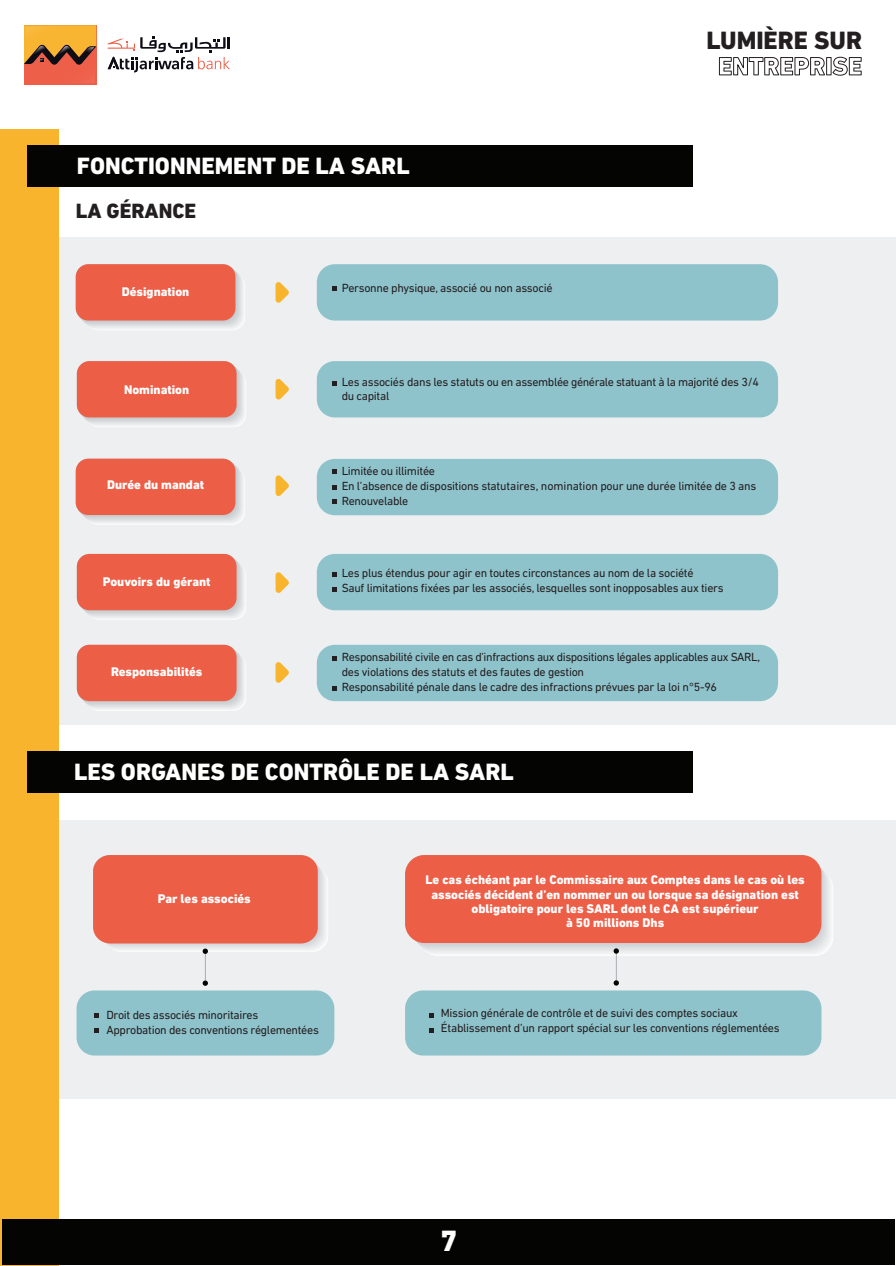
<style>
.page{position:relative;width:896px;height:1266px;background:#fff}
.page>*{position:absolute;margin:0;border:0;box-sizing:border-box;transform-origin:0 0}
.t1{font:800 29.85px "DIN Next LT Pro";color:#fff}
.t2{font:800 25.5px "DIN Next LT Pro";color:#231f20}
.t3{font:800 24px "DIN Next LT Pro";color:#fff}
.t4{font:800 21px "DIN Next LT Pro";color:#231f20}
.t5{font:800 12.75px/14.2px "DIN Next LT Pro";color:#fff;text-align:center}
.t6{font:12px/15px "DIN Next LT Pro";letter-spacing:-.025em;color:#231f20}
</style>
<div class="page">
<div style="left:30px;top:237px;width:866px;height:488px;background:#edeff0"></div>
<div style="left:317px;top:645px;width:461px;height:56px;background:#8fc3cc;border-radius:18px"></div>
<div style="left:317px;top:554px;width:461px;height:56px;background:#8fc3cc;border-radius:18px"></div>
<div style="left:317px;top:459px;width:461px;height:56px;background:#8fc3cc;border-radius:18px"></div>
<div style="left:317px;top:361px;width:461px;height:56px;background:#8fc3cc;border-radius:18px"></div>
<div style="left:317px;top:264px;width:461px;height:57px;background:#8fc3cc;border-radius:18px"></div>
<div style="left:30px;top:820px;width:866px;height:279px;background:#edeff0"></div>
<div style="left:0;top:130px;width:59px;height:1136px;background:#f8b42c"></div>
<svg style="left:332px;top:286px;width:5px;height:5px"></svg>
<div style="left:85px;top:273px;width:160px;height:57px;background:#fbfbfc;border-radius:13px"></div>
<div style="left:84px;top:272px;width:160px;height:57px;background:#f4f5f6;border-radius:13px"></div>
<div style="left:83px;top:271px;width:160px;height:57px;background:#e5e6e8;border-radius:13px"></div>
<div style="left:80px;top:268px;width:160px;height:57px;background:#dddfe1;border-radius:13px"></div>
<div style="left:79px;top:267px;width:160px;height:57px;background:#d7dadc;border-radius:13px"></div>
<svg style="left:78px;top:266px;width:160px;height:57px"></svg>
<div style="left:76px;top:264px;width:159px;height:57px;background:#ed5e47;border-radius:13px"></div>
<svg style="left:332px;top:381px;width:5px;height:5px"></svg>
<div style="left:85px;top:369px;width:160px;height:57px;background:#e6e7e9;border-radius:13px"></div>
<div style="left:80px;top:364px;width:160px;height:57px;background:linear-gradient(to right,#caccd0,#cbced1);border-radius:13px"></div>
<div style="left:77px;top:361px;width:160px;height:56px;background:#ed5e47;border-radius:13px"></div>
<svg style="left:332px;top:469px;width:5px;height:5px"></svg>
<svg style="left:332px;top:485px;width:5px;height:4px"></svg>
<svg style="left:332px;top:499px;width:5px;height:5px"></svg>
<div style="left:76px;top:459px;width:159px;height:56px;background:#ed5e47;border-radius:13px"></div>
<svg style="left:332px;top:572px;width:5px;height:5px"></svg>
<svg style="left:332px;top:587px;width:5px;height:5px"></svg>
<div style="left:77px;top:554px;width:160px;height:56px;background:#ed5e47;border-radius:13px"></div>
<svg style="left:332px;top:656px;width:5px;height:5px"></svg>
<svg style="left:332px;top:686px;width:5px;height:5px"></svg>
<div style="left:77px;top:645px;width:160px;height:56px;background:#ed5e47;border-radius:13px"></div>
<svg style="left:276px;top:662px;width:13px;height:21px"></svg>
<svg style="left:276px;top:572px;width:13px;height:21px"></svg>
<svg style="left:276px;top:475px;width:13px;height:21px"></svg>
<svg style="left:276px;top:378px;width:13px;height:22px"></svg>
<svg style="left:276px;top:282px;width:13px;height:21px"></svg>
<div style="left:2px;top:1219px;width:892px;height:45px;background:#040503"></div>
<div style="left:93px;top:855px;width:225px;height:88px;background:#ed5e47;border-radius:17px"></div>
<div style="left:405px;top:855px;width:416px;height:88px;background:#ed5e47;border-radius:19px"></div>
<div style="left:405px;top:990px;width:416px;height:65px;background:#8fc3cc;border-radius:18px"></div>
<svg style="left:203px;top:948px;width:5px;height:38px"></svg>
<svg style="left:407px;top:857px;width:426px;height:129px"></svg>
<svg style="left:429px;top:1013px;width:5px;height:4px"></svg>
<svg style="left:429px;top:1028px;width:5px;height:4px"></svg>
<div style="left:77px;top:990px;width:257px;height:65px;background:#8fc3cc;border-radius:18px"></div>
<svg style="left:94px;top:1013px;width:5px;height:5px"></svg>
<svg style="left:94px;top:1028px;width:5px;height:5px"></svg>
<svg style="left:24px;top:25px;width:72px;height:58px;background:#d37a39"></svg>
<svg style="left:108px;top:37px;width:122px;height:36px"></svg>
<svg style="left:719px;top:57px;width:106px;height:19px"></svg>
<div style="left:826px;top:57px;width:5px;height:18px;border:1px solid #231f20"></div>
<svg style="left:832px;top:56px;width:30px;height:20px"></svg>
<div style="left:27px;top:146px;width:666px;height:41px;background:#040503"></div>
<div style="left:27px;top:751px;width:666px;height:42px;background:#040503"></div>
<h3 class="t3" style="left:77px;top:151px;width:334px">FONCTIONNEMENT DE LA SARL</h3>
<h3 class="t4" style="left:76px;top:199px;width:122px">LA GÉRANCE</h3>
<p class="t5" style="left:122px;top:284px;width:69px">Désignation</p>
<p class="t6" style="left:342px;top:281px;width:212px">Personne physique, associé ou non associé</p>
<h2 class="t2" style="left:706px;top:26px;width:157px">LUMIÈRE SUR</h2>
<p class="t5" style="left:124px;top:382px;width:67px">Nomination</p>
<p class="t5" style="left:107px;top:477px;width:99px">Durée du mandat</p>
<p class="t5" style="left:103px;top:575px;width:109px">Pouvoirs du gérant</p>
<p class="t5" style="left:111px;top:664px;width:93px">Responsabilités</p>
<p class="t6" style="left:342px;top:374px;width:419px;line-height:14.1px">Les associés dans les statuts ou en assemblée générale statuant à la majorité des 3/4 du capital</p>
<p class="t6" style="left:342px;top:463px;width:416px">Limitée ou illimitée<br>En l’absence de dispositions statutaires, nomination pour une durée limitée de 3 ans<br>Renouvelable</p>
<p class="t6" style="left:342px;top:565px;width:383px">Les plus étendus pour agir en toutes circonstances au nom de la société<br>Sauf limitations fixées par les associés, lesquelles sont inopposables aux tiers</p>
<p class="t6" style="left:342px;top:649px;width:420px">Responsabilité civile en cas d’infractions aux dispositions légales applicables aux SARL, des violations des statuts et des fautes de gestion<br>Responsabilité pénale dans le cadre des infractions prévues par la loi n°5-96</p>
<h3 class="t3" style="left:74px;top:757px;width:441px">LES ORGANES DE CONTRÔLE DE LA SARL</h3>
<p class="t5" style="left:158px;top:891px;width:95px">Par les associés</p>
<p class="t6" style="left:106px;top:1007px;width:214px">Droit des associés minoritaires<br>Approbation des conventions réglementées</p>
<p class="t5" style="left:426px;top:873px;width:381px">Le cas échéant par le Commissaire aux Comptes dans le cas où les associés décident d’en nommer un ou lorsque sa désignation est obligatoire pour les SARL dont le CA est supérieur<br>à 50 millions Dhs</p>
<p class="t6" style="left:441px;top:1006px;width:340px">Mission générale de contrôle et de suivi des comptes sociaux<br>Établissement d’un rapport spécial sur les conventions réglementées</p>
<h1 class="t1" style="left:440px;top:1223px;width:18px">7</h1>
</div>
